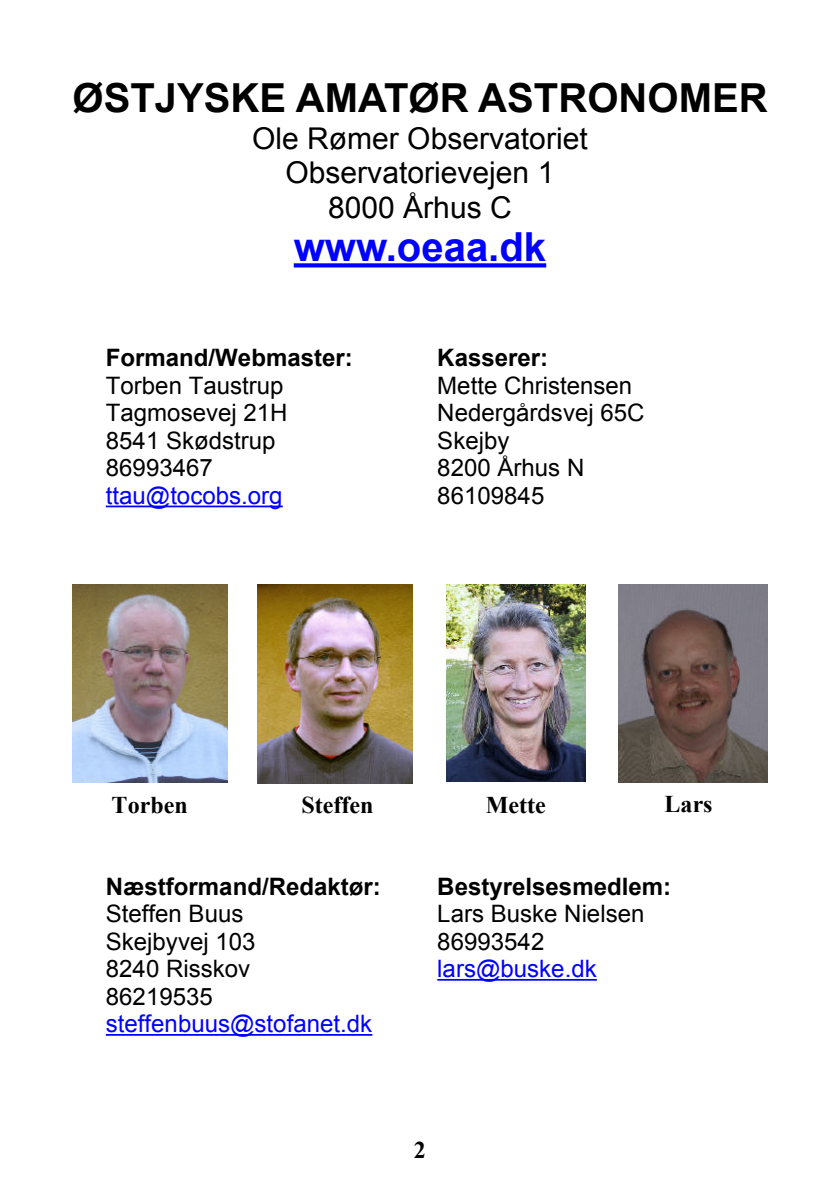
<style>
.page{position:relative;width:840px;height:1191px;background:#fff}
.page>*{position:absolute;margin:0;border:0;box-sizing:border-box;transform-origin:0 0}
.t1{font:700 40px "Arial";color:#000}
.t2{font:700 40px "Arial";color:#00f}
.t3{font:30px/34.4px "Arial";color:#000;text-align:center}
.t4{font:24px/27.6px "Arial";color:#000}
.t5{font:700 24px "Arial";color:#000}
.t6{font:24px "Arial";color:#00f}
.t7{font:700 24px "Times New Roman";color:#000}
</style>
<div class="page">
<img style="left:72px;top:584px;width:155px;height:198px">
<img style="left:258px;top:584px;width:154px;height:199px">
<img style="left:446px;top:584px;width:139px;height:197px">
<svg style="left:293px;top:263px;width:253px;height:4px"></svg>
<hr style="left:106px;top:505px;width:176px;height:2px;background:#00f">
<hr style="left:106px;top:1034px;width:266px;height:1px;background:#00f">
<hr style="left:437px;top:979px;width:159px;height:1px;background:#00f">
<img style="left:618px;top:584px;width:149px;height:198px">
<h1 class="t1" style="left:72px;top:83px;width:696px">ØSTJYSKE AMATØR ASTRONOMER</h1>
<p class="t3" style="left:252px;top:124px;width:337px">Ole Rømer Observatoriet<br>Observatorievejen 1<br>8000 Århus C</p>
<h1 class="t2" style="left:293px;top:232px;width:254px">www.oeaa.dk</h1>
<p class="t5" style="left:106px;top:349px;width:248px">Formand/Webmaster:</p>
<p class="t4" style="left:106px;top:374px;width:183px">Torben Taustrup<br>Tagmosevej 21H<br>8541 Skødstrup<br>86993467</p>
<p class="t6" style="left:106px;top:486px;width:178px">ttau@tocobs.org</p>
<p class="t5" style="left:437px;top:349px;width:112px">Kasserer:</p>
<p class="t4" style="left:437px;top:374px;width:208px">Mette Christensen<br>Nedergårdsvej 65C<br>Skejby<br>8200 Århus N<br>86109845</p>
<p class="t7" style="left:112px;top:796px;width:78px">Torben</p>
<p class="t7" style="left:301px;top:796px;width:73px">Steffen</p>
<p class="t7" style="left:485px;top:796px;width:61px">Mette</p>
<p class="t7" style="left:664px;top:796px;width:49px">Lars</p>
<p class="t5" style="left:106px;top:877px;width:276px">Næstformand/Redaktør:</p>
<p class="t4" style="left:106px;top:902px;width:151px">Steffen Buus<br>Skejbyvej 103<br>8240 Risskov<br>86219535</p>
<p class="t6" style="left:106px;top:1014px;width:268px">steffenbuus@stofanet.dk</p>
<p class="t5" style="left:437px;top:877px;width:235px">Bestyrelsesmedlem:</p>
<p class="t4" style="left:437px;top:902px;width:208px">Lars Buske Nielsen<br>86993542</p>
<p class="t6" style="left:437px;top:959px;width:161px">lars@buske.dk</p>
<p class="t7" style="left:414px;top:1142px;width:13px">2</p>
</div>
